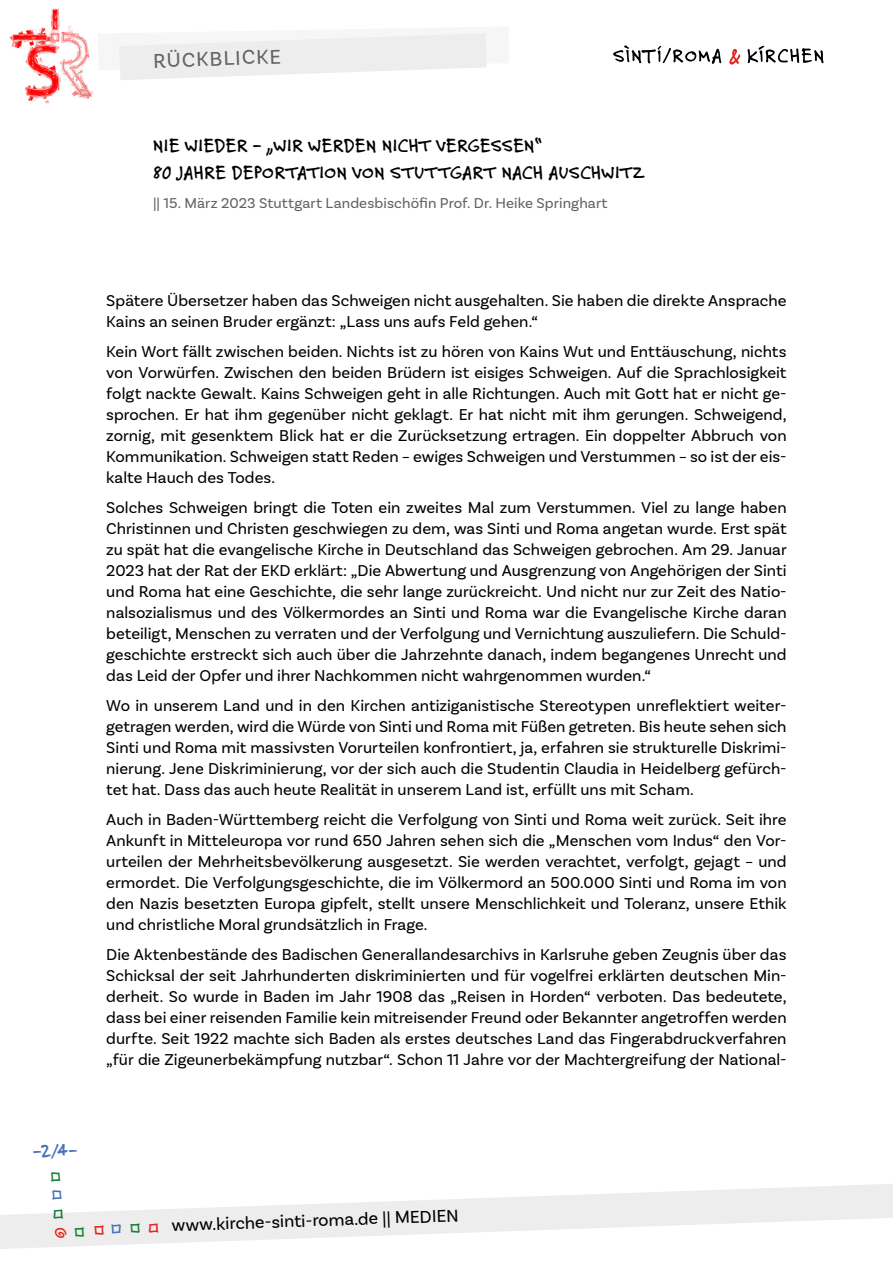
<style>
.page{position:relative;width:893px;height:1263px;background:#fff}
.page>*{position:absolute;margin:0;border:0;box-sizing:border-box;transform-origin:0 0}
.t1{font:21px "Basic Sans";color:#646363}
.t2{font:700 19.5px/27px "Felt Tip Roman";letter-spacing:.01em;color:#000}
.t3{font:700 19.5px "Felt Tip Roman";color:#4774b9}
.t4{font:18px "Basic Sans";color:#000}
.t5{font:16.5px/21px "Basic Sans";color:#000;text-align:justify}
.t6{font:15px "Basic Sans";letter-spacing:.005em;color:#646363}
</style>
<div class="page">
<svg style="left:0;top:1184px;width:893px;height:65px;fill:#ededed"></svg>
<img style="left:9px;top:8px;width:84px;height:96px">
<svg style="left:613px;top:45px;width:108px;height:19px"></svg>
<svg style="left:729px;top:49px;width:11px;height:16px"></svg>
<svg style="left:747px;top:46px;width:77px;height:17px"></svg>
<svg style="left:119px;top:33px;width:368px;height:47px"></svg>
<svg style="left:55px;top:1228px;width:12px;height:10px"></svg>
<svg style="left:94px;top:1226px;width:10px;height:9px"></svg>
<svg style="left:111px;top:1224px;width:10px;height:10px"></svg>
<svg style="left:75px;top:1227px;width:10px;height:10px"></svg>
<svg style="left:53px;top:1210px;width:10px;height:9px"></svg>
<svg style="left:51px;top:1184px;width:11px;height:15px"></svg>
<svg style="left:130px;top:1223px;width:10px;height:10px"></svg>
<svg style="left:149px;top:1223px;width:9px;height:10px"></svg>
<p class="t1" style="left:153px;top:48px;width:129px;rotate:-2deg">RÜCKBLICKE</p>
<p class="t2" style="left:153px;top:132px;width:493px">NIE WIEDER – „WIR WERDEN NICHT VERGESSEN“<br>80 JAHRE DEPORTATION VON STUTTGART NACH AUSCHWITZ</p>
<p class="t6" style="left:153px;top:194px;width:456px">|| 15. März 2023 Stuttgart Landesbischöfin Prof. Dr. Heike Springhart</p>
<p class="t5" style="left:106px;top:290px;width:682px">Spätere Übersetzer haben das Schweigen nicht ausgehalten. Sie haben die direkte Ansprache<br>Kains an seinen Bruder ergänzt: „Lass uns aufs Feld gehen.“</p>
<p class="t5" style="left:106px;top:341px;width:682px">Kein Wort fällt zwischen beiden. Nichts ist zu hören von Kains Wut und Enttäuschung, nichts von Vorwürfen. Zwischen den beiden Brüdern ist eisiges Schweigen. Auf die Sprachlosigkeit folgt nackte Gewalt. Kains Schweigen geht in alle Richtungen. Auch mit Gott hat er nicht ge&shy;sprochen. Er hat ihm gegenüber nicht geklagt. Er hat nicht mit ihm gerungen. Schweigend, zornig, mit gesenktem Blick hat er die Zurücksetzung ertragen. Ein doppelter Abbruch von Kommunikation. Schweigen statt Reden – ewiges Schweigen und Verstummen – so ist der eis&shy;kalte Hauch des Todes.</p>
<p class="t5" style="left:106px;top:497px;width:682px">Solches Schweigen bringt die Toten ein zweites Mal zum Verstummen. Viel zu lange haben Christinnen und Christen geschwiegen zu dem, was Sinti und Roma angetan wurde. Erst spät zu spät hat die evangelische Kirche in Deutschland das Schweigen gebrochen. Am 29. Januar 2023 hat der Rat der EKD erklärt: „Die Abwertung und Ausgrenzung von Angehörigen der Sinti und Roma hat eine Geschichte, die sehr lange zurückreicht. Und nicht nur zur Zeit des Natio&shy;nalsozialismus und des Völkermordes an Sinti und Roma war die Evangelische Kirche daran beteiligt, Menschen zu verraten und der Verfolgung und Vernichtung auszuliefern. Die Schuld&shy;geschichte erstreckt sich auch über die Jahrzehnte danach, indem begangenes Unrecht und das Leid der Opfer und ihrer Nachkommen nicht wahrgenommen wurden.“</p>
<p class="t5" style="left:106px;top:695px;width:682px">Wo in unserem Land und in den Kirchen antiziganistische Stereotypen unreflektiert weiter&shy;getragen werden, wird die Würde von Sinti und Roma mit Füßen getreten. Bis heute sehen sich Sinti und Roma mit massivsten Vorurteilen konfrontiert, ja, erfahren sie strukturelle Diskrimi&shy;nierung. Jene Diskriminierung, vor der sich auch die Studentin Claudia in Heidelberg gefürch&shy;tet hat. Dass das auch heute Realität in unserem Land ist, erfüllt uns mit Scham.</p>
<p class="t5" style="left:106px;top:809px;width:682px">Auch in Baden-Württemberg reicht die Verfolgung von Sinti und Roma weit zurück. Seit ihre Ankunft in Mitteleuropa vor rund 650 Jahren sehen sich die „Menschen vom Indus“ den Vor&shy;urteilen der Mehrheitsbevölkerung ausgesetzt. Sie werden verachtet, verfolgt, gejagt – und ermordet. Die Verfolgungsgeschichte, die im Völkermord an 500.000 Sinti und Roma im von den Nazis besetzten Europa gipfelt, stellt unsere Menschlichkeit und Toleranz, unsere Ethik und christliche Moral grundsätzlich in Frage.</p>
<p class="t5" style="left:106px;top:944px;width:682px">Die Aktenbestände des Badischen Generallandesarchivs in Karlsruhe geben Zeugnis über das Schicksal der seit Jahrhunderten diskriminierten und für vogelfrei erklärten deutschen Min&shy;derheit. So wurde in Baden im Jahr 1908 das „Reisen in Horden“ verboten. Das bedeutete, dass bei einer reisenden Familie kein mitreisender Freund oder Bekannter angetroffen werden durfte. Seit 1922 machte sich Baden als erstes deutsches Land das Fingerabdruckverfahren „für die Zigeunerbekämpfung nutzbar“. Schon 11 Jahre vor der Machtergreifung der National-</p>
<p class="t3" style="left:33px;top:1138px;width:46px;rotate:-2deg">–2/4–</p>
<p class="t4" style="left:171px;top:1214px;width:289px;rotate:-2deg">www.kirche-sinti-roma.de || MEDIEN</p>
</div>
